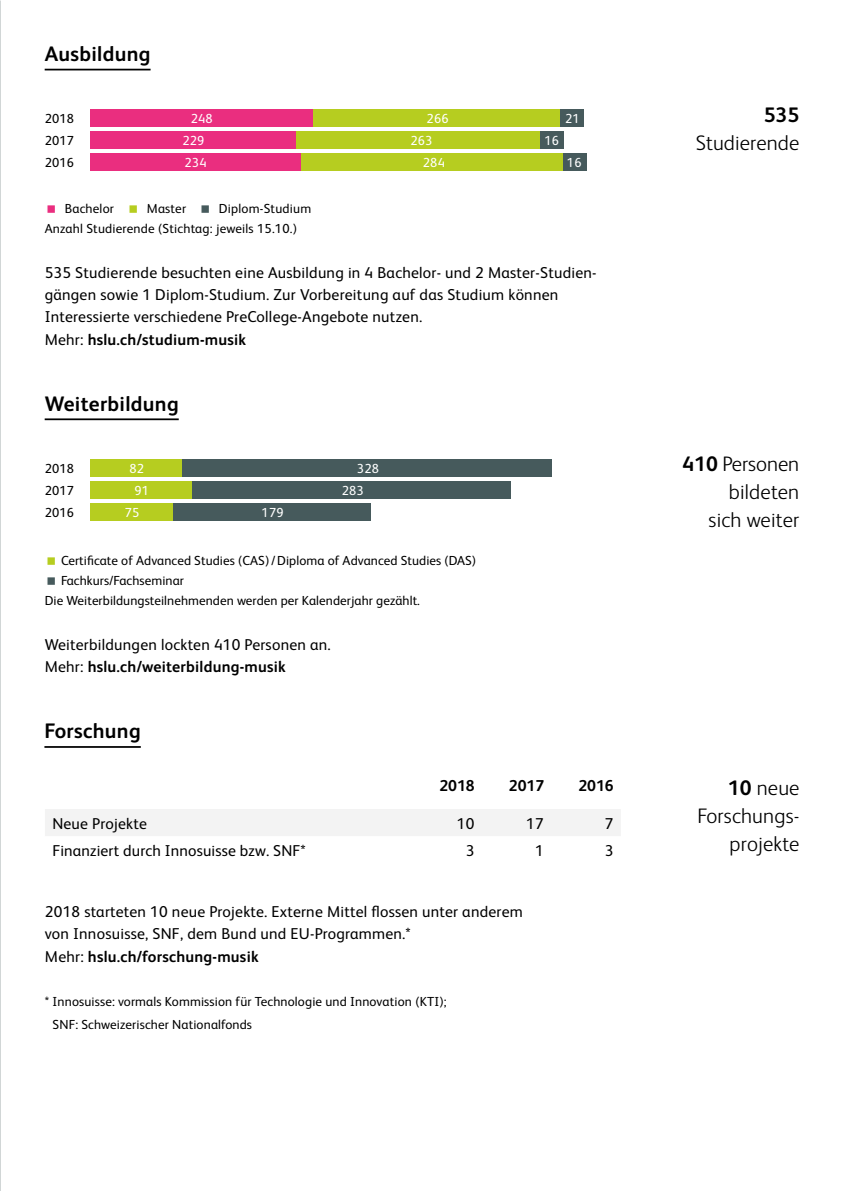
<style>
.page{position:relative;width:844px;height:1191px;background:#fff}
.page>*{position:absolute;margin:0;border:0;box-sizing:border-box;transform-origin:0 0}
.t1{font:300 21px/28px "FS Albert";letter-spacing:.01em;color:#000;text-align:right}
.t2{font:700 21px "FS Albert";letter-spacing:.015em;color:#000}
.t3{font:15.75px/22.4px "FS Albert";letter-spacing:.015em;color:#000}
.t4{font:700 15.75px "FS Albert";color:#000}
.t5{font:13.12px/21.9px "FS Albert";letter-spacing:.01em;color:#000}
.t6{font:13.12px/21.9px "FS Albert";letter-spacing:.015em;color:#fff}
.s1{font-weight:700}
</style>
<div class="page">
<hr style="left:45px;top:69px;width:105px;height:1px;background:#000">
<div style="left:313px;top:110px;width:249px;height:17px;background:#b6cd20"></div>
<div style="left:90px;top:110px;width:223px;height:17px;background:#ea2e7f"></div>
<div style="left:296px;top:131px;width:246px;height:18px;background:#b6cd20"></div>
<div style="left:90px;top:131px;width:206px;height:18px;background:#ea2e7f"></div>
<div style="left:300px;top:153px;width:267px;height:18px;background:#b6cd20"></div>
<div style="left:90px;top:153px;width:210px;height:18px;background:#ea2e7f"></div>
<hr style="left:45px;top:418px;width:134px;height:2px;background:#000">
<div style="left:182px;top:459px;width:369px;height:18px;background:#465a5c"></div>
<div style="left:90px;top:459px;width:92px;height:18px;background:#b6cd20"></div>
<div style="left:192px;top:481px;width:319px;height:18px;background:#465a5c"></div>
<div style="left:90px;top:481px;width:102px;height:18px;background:#b6cd20"></div>
<div style="left:172px;top:503px;width:199px;height:17px;background:#465a5c"></div>
<div style="left:90px;top:503px;width:82px;height:17px;background:#b6cd20"></div>
<div style="left:560px;top:110px;width:23px;height:17px;background:#465a5c"></div>
<div style="left:539px;top:131px;width:24px;height:18px;background:#465a5c"></div>
<div style="left:562px;top:153px;width:24px;height:18px;background:#465a5c"></div>
<hr style="left:44px;top:746px;width:97px;height:2px;background:#000">
<div style="left:45px;top:809px;width:575px;height:27px;background:#f3f3f3"></div>
<h1 class="t2" style="left:45px;top:39px;width:107px">Ausbildung</h1>
<p class="t5" style="left:45px;top:107px;width:31px;text-align:justify">2018<br>2017<br>2016</p>
<h1 class="t2" style="left:763px;top:100px;width:37px">535</h1>
<p class="t6" style="left:182px;top:107px;width:32px;text-indent:8px">248<br>229<br>234</p>
<p class="t6" style="left:565px;top:107px;width:16px">21</p>
<p class="t6" style="left:410px;top:107px;width:40px;text-indent:16px">266<br>263</p>
<p class="t6" style="left:423px;top:151px;width:24px">284</p>
<h1 class="t1" style="left:695px;top:127px;width:105px">Studierende</h1>
<p class="t6" style="left:544px;top:129px;width:16px">16</p>
<p class="t6" style="left:567px;top:151px;width:16px">16</p>
<p class="t5" style="left:45px;top:198px;width:268px;line-height:20.1px;text-indent:174px">Diplom-Studium<br>Anzahl Studierende (Stichtag: jeweils 15.10.)</p>
<p class="t3" style="left:45px;top:260px;width:553px">535 Studierende besuchten eine Ausbildung in 4 Bachelor- und 2 Master-Studien&shy;gängen sowie 1 Diplom-Studium. Zur Vorbereitung auf das Studium können Interessierte verschiedene PreCollege-Angebote nutzen.<br>Mehr: <span class="s1">hslu.ch/studium-musik</span></p>
<p class="t5" style="left:65px;top:197px;width:51px">Bachelor</p>
<p class="t5" style="left:147px;top:197px;width:41px">Master</p>
<h1 class="t2" style="left:45px;top:389px;width:135px">Weiterbildung</h1>
<p class="t5" style="left:45px;top:457px;width:31px;text-align:justify">2018<br>2017<br>2016</p>
<h1 class="t1" style="left:682px;top:449px;width:118px"><span class="s1">410</span> Personen bildeten<br>sich weiter</h1>
<p class="t6" style="left:129px;top:457px;width:16px">82</p>
<p class="t6" style="left:357px;top:457px;width:24px">328</p>
<p class="t6" style="left:134px;top:479px;width:16px">91</p>
<p class="t6" style="left:342px;top:479px;width:24px">283</p>
<p class="t6" style="left:125px;top:501px;width:16px">75</p>
<p class="t6" style="left:261px;top:501px;width:24px">179</p>
<p class="t5" style="left:61px;top:549px;width:416px">Certificate of Advanced Studies (CAS)/Diploma of Advanced Studies (DAS)</p>
<p class="t5" style="left:61px;top:569px;width:124px">Fachkurs/Fachseminar</p>
<p class="t5" style="left:45px;top:589px;width:377px">Die Weiterbildungsteilnehmenden werden per Kalenderjahr gezählt.</p>
<p class="t3" style="left:45px;top:632px;width:287px">Weiterbildungen lockten 410 Personen an.<br>Mehr: <span class="s1">hslu.ch/weiterbildung-musik</span></p>
<h1 class="t2" style="left:44px;top:716px;width:98px">Forschung</h1>
<p class="t4" style="left:439px;top:774px;width:37px">2018</p>
<p class="t4" style="left:509px;top:774px;width:37px">2017</p>
<p class="t4" style="left:578px;top:774px;width:37px">2016</p>
<p class="t3" style="left:52px;top:811px;width:96px">Neue Projekte</p>
<p class="t3" style="left:456px;top:811px;width:19px">10</p>
<p class="t3" style="left:526px;top:811px;width:19px">17</p>
<p class="t3" style="left:604px;top:811px;width:10px">7</p>
<p class="t3" style="left:52px;top:838px;width:255px">Finanziert durch Innosuisse bzw. SNF*</p>
<p class="t3" style="left:465px;top:838px;width:10px">3</p>
<p class="t3" style="left:535px;top:838px;width:10px">1</p>
<p class="t3" style="left:604px;top:838px;width:10px">3</p>
<p class="t3" style="left:45px;top:899px;width:479px">2018 starteten 10 neue Projekte. Externe Mittel flossen unter anderem von Innosuisse, SNF, dem Bund und EU-Programmen.*<br>Mehr: <span class="s1">hslu.ch/forschung-musik</span></p>
<p class="t5" style="left:53px;top:990px;width:395px;line-height:22.4px;text-indent:-8px">* Innosuisse: vormals Kommission für Technologie und Innovation (KTI);<br>SNF: Schweizerischer Nationalfonds</p>
<h1 class="t1" style="left:697px;top:773px;width:103px"><span class="s1">10</span> neue<br>Forschungs&shy;projekte</h1>
</div>
